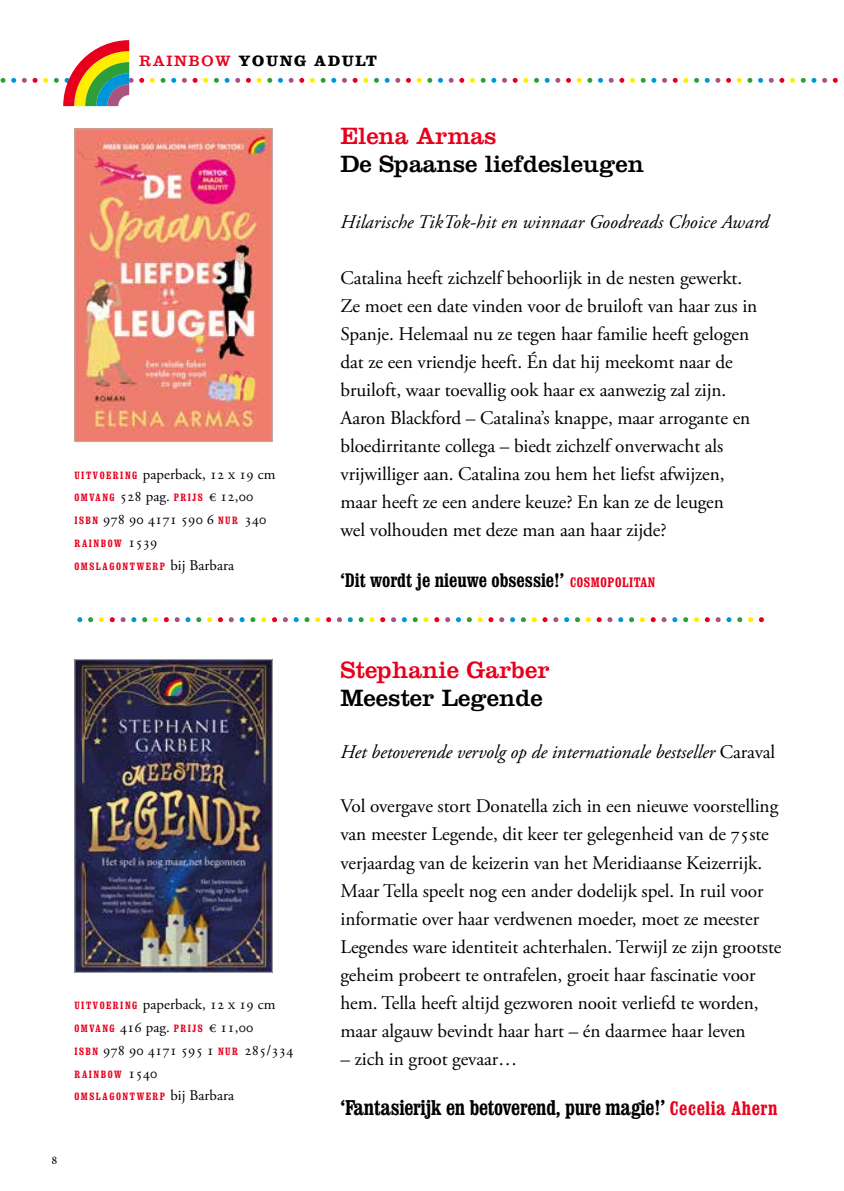
<style>
.page{position:relative;width:844px;height:1191px;background:#fff}
.page>*{position:absolute;margin:0;border:0;box-sizing:border-box;transform-origin:0 0}
.t1{font:24.5px "Clarendon";color:#000}
.t2{font:24.5px "Clarendon";color:#e7001d}
.t3{font:700 condensed 21px "Clarendon BT";letter-spacing:-.01em;color:#000}
.t4{font:19.25px/28px "Adobe Garamond Pro";letter-spacing:-.005em;color:#000}
.t5{font:italic 19.25px "Adobe Garamond Pro";letter-spacing:-.005em;color:#000}
.t6{font:700 condensed 19.25px "Clarendon BT";color:#000}
.t7{font:700 15.58px "Clarendon";letter-spacing:.1em;color:#000}
.t8{font:14.88px/22.8px "Adobe Garamond Pro";letter-spacing:.005em;color:#000}
.t9{font:12.25px "Minion Pro";color:#000}
.t10{font:700 condensed 10.33px "Clarendon BT";letter-spacing:.145em;color:#e7001d}
.s1{font-weight:400;color:#e7001d}
.s2{font-family:"Clarendon BT";font-weight:700;font-stretch:condensed;font-size:10.33px;color:#e7001d}
.s3{font-family:"Adobe Garamond Pro";font-weight:400;font-stretch:normal;font-size:14.88px;color:#000}
.s4{font-size:13.47px;color:#e7001d}
.s5{font-style:normal}
.s6{font-size:19.25px;color:#e7001d}
</style>
<div class="page">
<svg style="left:832px;top:78px;width:5px;height:5px"></svg>
<svg style="left:811px;top:78px;width:15px;height:5px"></svg>
<svg style="left:800px;top:78px;width:5px;height:5px"></svg>
<svg style="left:779px;top:78px;width:15px;height:5px"></svg>
<svg style="left:768px;top:78px;width:5px;height:5px"></svg>
<svg style="left:747px;top:78px;width:15px;height:5px"></svg>
<svg style="left:736px;top:78px;width:5px;height:5px"></svg>
<svg style="left:726px;top:78px;width:4px;height:5px"></svg>
<svg style="left:715px;top:78px;width:5px;height:5px"></svg>
<svg style="left:704px;top:78px;width:5px;height:5px"></svg>
<svg style="left:694px;top:78px;width:4px;height:5px"></svg>
<svg style="left:683px;top:78px;width:5px;height:5px"></svg>
<svg style="left:662px;top:78px;width:15px;height:5px"></svg>
<svg style="left:651px;top:78px;width:5px;height:5px"></svg>
<svg style="left:630px;top:78px;width:15px;height:5px"></svg>
<svg style="left:619px;top:78px;width:5px;height:5px"></svg>
<svg style="left:598px;top:78px;width:15px;height:5px"></svg>
<svg style="left:587px;top:78px;width:5px;height:5px"></svg>
<svg style="left:566px;top:78px;width:15px;height:5px"></svg>
<svg style="left:555px;top:78px;width:5px;height:5px"></svg>
<svg style="left:534px;top:78px;width:15px;height:5px"></svg>
<svg style="left:523px;top:78px;width:5px;height:5px"></svg>
<svg style="left:502px;top:78px;width:15px;height:5px"></svg>
<svg style="left:491px;top:78px;width:5px;height:5px"></svg>
<svg style="left:470px;top:78px;width:15px;height:5px"></svg>
<svg style="left:459px;top:78px;width:5px;height:5px"></svg>
<svg style="left:438px;top:78px;width:15px;height:5px"></svg>
<svg style="left:427px;top:78px;width:5px;height:5px"></svg>
<svg style="left:406px;top:78px;width:15px;height:5px"></svg>
<svg style="left:395px;top:78px;width:5px;height:5px"></svg>
<svg style="left:374px;top:78px;width:15px;height:5px"></svg>
<svg style="left:363px;top:78px;width:5px;height:5px"></svg>
<svg style="left:342px;top:78px;width:15px;height:5px"></svg>
<svg style="left:331px;top:78px;width:5px;height:5px"></svg>
<svg style="left:310px;top:78px;width:15px;height:5px"></svg>
<svg style="left:299px;top:78px;width:5px;height:5px"></svg>
<svg style="left:278px;top:78px;width:15px;height:5px"></svg>
<svg style="left:267px;top:78px;width:5px;height:5px"></svg>
<svg style="left:246px;top:78px;width:15px;height:5px"></svg>
<svg style="left:235px;top:78px;width:5px;height:5px"></svg>
<svg style="left:214px;top:78px;width:15px;height:5px"></svg>
<svg style="left:203px;top:78px;width:5px;height:5px"></svg>
<svg style="left:182px;top:78px;width:15px;height:5px"></svg>
<svg style="left:171px;top:78px;width:5px;height:5px"></svg>
<svg style="left:150px;top:78px;width:15px;height:5px"></svg>
<svg style="left:139px;top:78px;width:5px;height:5px"></svg>
<svg style="left:43px;top:78px;width:5px;height:5px"></svg>
<svg style="left:33px;top:78px;width:4px;height:5px"></svg>
<svg style="left:22px;top:78px;width:5px;height:5px"></svg>
<svg style="left:1px;top:78px;width:15px;height:5px"></svg>
<svg style="left:54px;top:40px;width:79px;height:66px"></svg>
<img style="left:76px;top:131px;width:194px;height:309px">
<div style="left:74px;top:129px;width:198px;height:313px;border:1px solid #b1b4b4"></div>
<img style="left:76px;top:661px;width:194px;height:309px">
<div style="left:74px;top:659px;width:198px;height:313px;border:1px solid #b1b4b4"></div>
<svg style="left:77px;top:617px;width:5px;height:5px"></svg>
<svg style="left:88px;top:617px;width:5px;height:5px"></svg>
<svg style="left:99px;top:617px;width:5px;height:5px"></svg>
<svg style="left:110px;top:617px;width:26px;height:5px"></svg>
<svg style="left:142px;top:617px;width:5px;height:5px"></svg>
<svg style="left:153px;top:617px;width:5px;height:5px"></svg>
<svg style="left:164px;top:617px;width:5px;height:5px"></svg>
<svg style="left:175px;top:617px;width:15px;height:5px"></svg>
<svg style="left:196px;top:617px;width:5px;height:5px"></svg>
<svg style="left:207px;top:617px;width:5px;height:5px"></svg>
<svg style="left:218px;top:617px;width:5px;height:5px"></svg>
<svg style="left:229px;top:617px;width:15px;height:5px"></svg>
<svg style="left:250px;top:617px;width:5px;height:5px"></svg>
<svg style="left:261px;top:617px;width:5px;height:5px"></svg>
<svg style="left:272px;top:617px;width:5px;height:5px"></svg>
<svg style="left:283px;top:617px;width:15px;height:5px"></svg>
<svg style="left:304px;top:617px;width:5px;height:5px"></svg>
<svg style="left:315px;top:617px;width:5px;height:5px"></svg>
<svg style="left:326px;top:617px;width:5px;height:5px"></svg>
<svg style="left:337px;top:617px;width:5px;height:5px"></svg>
<svg style="left:348px;top:617px;width:15px;height:5px"></svg>
<svg style="left:369px;top:617px;width:5px;height:5px"></svg>
<svg style="left:380px;top:617px;width:5px;height:5px"></svg>
<svg style="left:391px;top:617px;width:5px;height:5px"></svg>
<svg style="left:402px;top:617px;width:15px;height:5px"></svg>
<svg style="left:423px;top:617px;width:5px;height:5px"></svg>
<svg style="left:434px;top:617px;width:5px;height:5px"></svg>
<svg style="left:445px;top:617px;width:5px;height:5px"></svg>
<svg style="left:456px;top:617px;width:15px;height:5px"></svg>
<svg style="left:477px;top:617px;width:5px;height:5px"></svg>
<svg style="left:488px;top:617px;width:5px;height:5px"></svg>
<svg style="left:499px;top:617px;width:5px;height:5px"></svg>
<svg style="left:510px;top:617px;width:26px;height:5px"></svg>
<svg style="left:542px;top:617px;width:5px;height:5px"></svg>
<svg style="left:553px;top:617px;width:5px;height:5px"></svg>
<svg style="left:564px;top:617px;width:5px;height:5px"></svg>
<svg style="left:575px;top:617px;width:15px;height:5px"></svg>
<svg style="left:596px;top:617px;width:5px;height:5px"></svg>
<svg style="left:607px;top:617px;width:5px;height:5px"></svg>
<svg style="left:618px;top:617px;width:5px;height:5px"></svg>
<svg style="left:629px;top:617px;width:15px;height:5px"></svg>
<svg style="left:650px;top:617px;width:5px;height:5px"></svg>
<svg style="left:661px;top:617px;width:5px;height:5px"></svg>
<svg style="left:672px;top:617px;width:5px;height:5px"></svg>
<svg style="left:683px;top:617px;width:15px;height:5px"></svg>
<svg style="left:704px;top:617px;width:5px;height:5px"></svg>
<svg style="left:715px;top:617px;width:5px;height:5px"></svg>
<svg style="left:726px;top:617px;width:5px;height:5px"></svg>
<svg style="left:737px;top:617px;width:26px;height:5px"></svg>
<p class="t7" style="left:139px;top:51px;width:240px"><span class="s1">RAINBOW</span> YOUNG ADULT</p>
<p class="t8" style="left:74px;top:463px;width:202px"><span class="s2">U I T V O E R I N G</span> paperback, 12 x 19 cm<br><span class="s2">OMVANG</span> 528 pag. <span class="s2">PRIJS</span> €12,00<br><span class="s2">I S B N</span> 978 90 4171 590 6 <span class="s2">N U R</span> 340</p>
<p class="t10" style="left:74px;top:537px;width:84px">RAINBOW <span class="s3">1539</span></p>
<p class="t10" style="left:74px;top:559px;width:161px">OMSLAGONTWERP <span class="s3">bij Barbara</span></p>
<p class="t2" style="left:340px;top:121px;width:157px">Elena Armas</p>
<p class="t1" style="left:340px;top:149px;width:305px">De Spaanse liefdesleugen</p>
<p class="t5" style="left:340px;top:210px;width:430px">Hilarische TikTok-hit en winnaar Goodreads Choice Award</p>
<p class="t4" style="left:340px;top:264px;width:418px">Catalina heeft zichzelf behoorlijk in de nesten gewerkt.<br>Ze moet een date vinden voor de bruiloft van haar zus in Spanje. Helemaal nu ze tegen haar familie heeft gelogen dat ze een vriendje heeft. Én dat hij meekomt naar de bruiloft, waar toevallig ook haar ex aanwezig zal zijn.<br>Aaron Blackford – Catalina’s knappe, maar arrogante en bloedirritante collega – biedt zichzelf onverwacht als vrijwilliger aan. Catalina zou hem het liefst afwijzen, maar heeft ze een andere keuze? En kan ze de leugen<br>wel volhouden met deze man aan haar zijde?</p>
<p class="t6" style="left:340px;top:568px;width:316px">‘Dit wordt je nieuwe obsessie!’ <span class="s4">COSMOPOLITAN</span></p>
<p class="t8" style="left:74px;top:993px;width:220px"><span class="s2">U I T V O E R I N G</span> paperback, 12 x 19 cm<br><span class="s2">OMVANG</span> 416 pag. <span class="s2">PRIJS</span> €11,00<br><span class="s2">I S B N</span> 978 90 4171 595 1 <span class="s2">N U R</span> 285/334</p>
<p class="t10" style="left:74px;top:1067px;width:84px">RAINBOW <span class="s3">1540</span></p>
<p class="t10" style="left:74px;top:1090px;width:161px">OMSLAGONTWERP <span class="s3">bij Barbara</span></p>
<p class="t9" style="left:51px;top:1151px;width:7px">8</p>
<p class="t2" style="left:340px;top:655px;width:210px">Stephanie Garber</p>
<p class="t1" style="left:340px;top:683px;width:204px">Meester Legende</p>
<p class="t5" style="left:340px;top:740px;width:436px">Het betoverende vervolg op de internationale bestseller <span class="s5">Caraval</span></p>
<p class="t4" style="left:340px;top:793px;width:442px">Vol overgave stort Donatella zich in een nieuwe voorstelling van meester Legende, dit keer ter gelegenheid van de 75ste verjaardag van de keizerin van het Meridiaanse Keizerrijk.<br>Maar Tella speelt nog een ander dodelijk spel. In ruil voor informatie over haar verdwenen moeder, moet ze meester Legendes ware identiteit achterhalen. Terwijl ze zijn grootste geheim probeert te ontrafelen, groeit haar fascinatie voor hem. Tella heeft altijd gezworen nooit verliefd te worden, maar algauw bevindt haar hart – én daarmee haar leven</p>
<p class="t4" style="left:340px;top:1045px;width:178px">– zich in groot gevaar…</p>
<p class="t3" style="left:340px;top:1094px;width:438px">‘Fantasierijk en betoverend, pure magie!’ <span class="s6">Cecelia Ahern</span></p>
</div>
